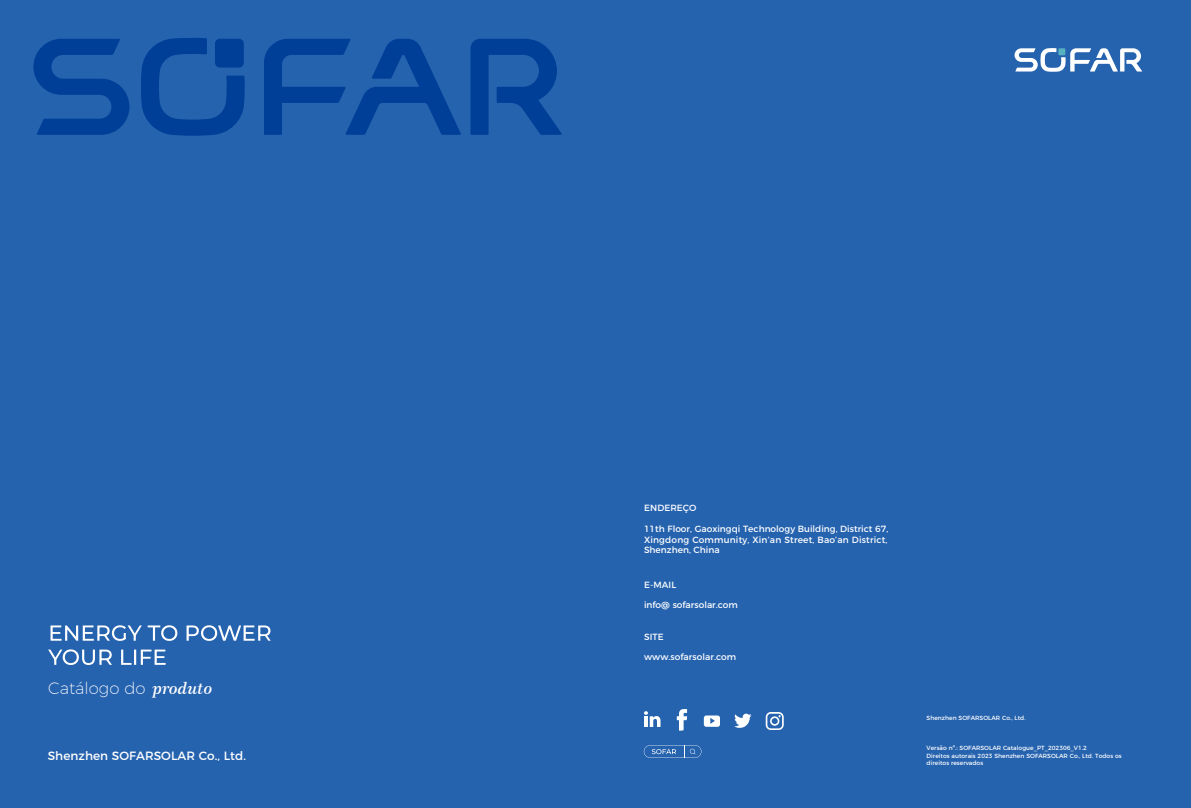
<style>
.page{position:relative;width:1191px;height:808px;background:#fff}
.page>*{position:absolute;margin:0;border:0;box-sizing:border-box;transform-origin:0 0}
.t1{font:200 16.5px "Montserrat";color:#fff}
.t2{font:12px "Montserrat";letter-spacing:.005em;color:#fff}
.t3{font:9px/10.8px "Montserrat";letter-spacing:.005em;color:#fff}
.t4{font:6px/7.9px "Montserrat";letter-spacing:.005em;color:#fff}
.s1{font-family:"Century 751 BT Semi Bold Italic B";font-weight:400}
</style>
<div class="page">
<div style="left:0;top:0;width:595px;height:808px;background:#2663af"></div>
<svg style="left:51px;top:625px;width:220px;height:16px"></svg>
<svg style="left:48px;top:649px;width:118px;height:16px"></svg>
<div style="left:595px;top:0;width:596px;height:808px;background:#2663af"></div>
<svg style="left:1014px;top:48px;width:128px;height:24px"></svg>
<svg style="left:644px;top:745px;width:57px;height:13px"></svg>
<svg style="left:734px;top:714px;width:17px;height:14px"></svg>
<svg style="left:644px;top:711px;width:16px;height:16px"></svg>
<hr style="left:644px;top:716px;width:4px;height:11px;background:#fff">
<svg style="left:704px;top:715px;width:16px;height:12px"></svg>
<svg style="left:677px;top:709px;width:10px;height:22px"></svg>
<svg style="left:765px;top:712px;width:18px;height:18px"></svg>
<svg style="left:470px;top:39px;width:92px;height:96px"></svg>
<svg style="left:264px;top:39px;width:197px;height:96px"></svg>
<svg style="left:33px;top:39px;width:96px;height:96px"></svg>
<svg style="left:141px;top:38px;width:104px;height:98px"></svg>
<h1 class="t1" style="left:48px;top:675px;width:166px">Catálogo do <span class="s1">produto</span></h1>
<h2 class="t2" style="left:48px;top:746px;width:200px">Shenzhen SOFARSOLAR Co., Ltd.</h2>
<p class="t3" style="left:644px;top:502px;width:54px">ENDEREÇO</p>
<p class="t3" style="left:644px;top:522px;width:246px;text-align:justify">11th Floor, Gaoxingqi Technology Building, District 67, Xingdong Community, Xin’an Street, Bao’an District, Shenzhen, China</p>
<p class="t3" style="left:644px;top:578px;width:33px">E-MAIL</p>
<p class="t3" style="left:644px;top:599px;width:95px">info@ sofarsolar.com</p>
<p class="t3" style="left:644px;top:627px;width:93px;line-height:19.5px">SITE www.sofarsolar.com</p>
<p class="t4" style="left:926px;top:713px;width:101px">Shenzhen SOFARSOLAR Co., Ltd.</p>
<p class="t4" style="left:926px;top:743px;width:197px">Versão nº.: SOFARSOLAR Catalogue_PT_202306_V1.2<br>Direitos autorais 2023 Shenzhen SOFARSOLAR Co., Ltd. Todos os</p>
<p class="t4" style="left:926px;top:758px;width:58px">direitos reservados</p>
</div>
